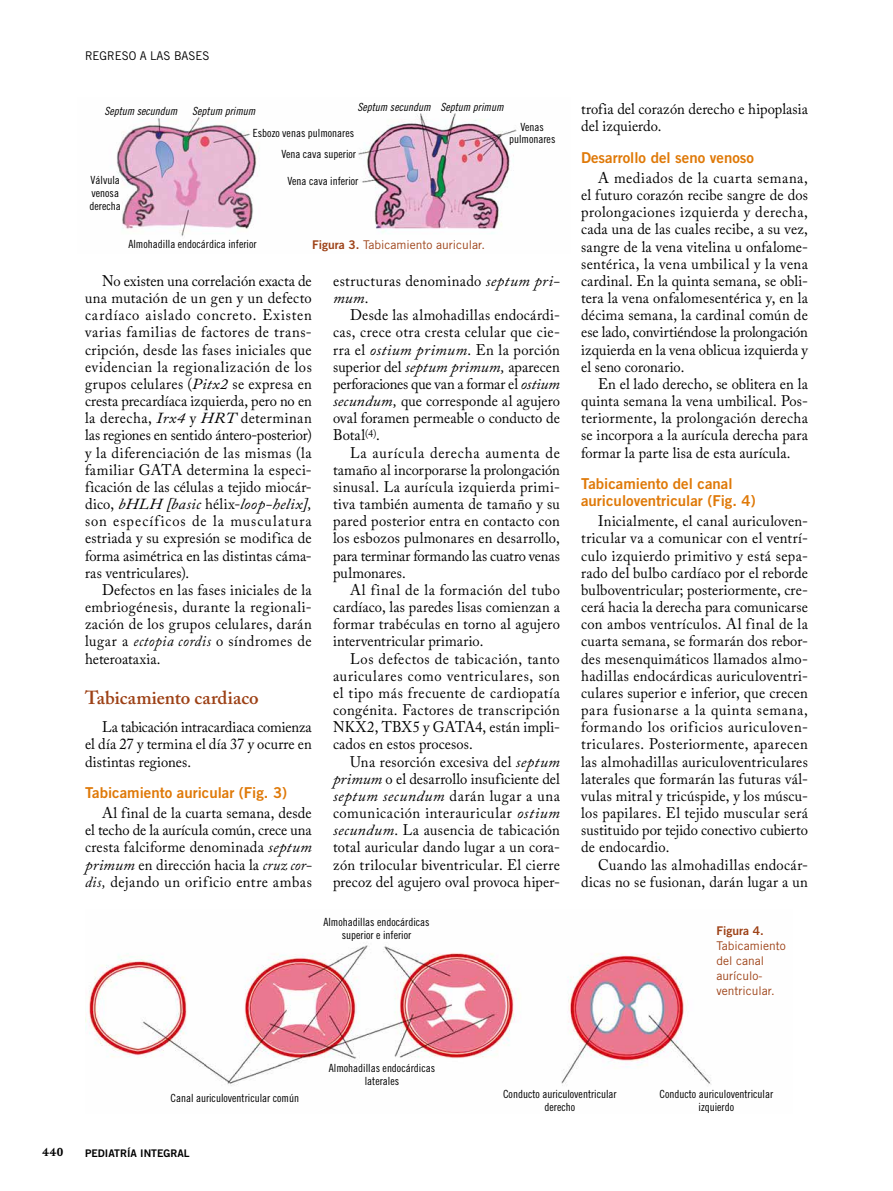
<style>
.page{position:relative;width:893px;height:1191px;background:#fff}
.page>*{position:absolute;margin:0;border:0;box-sizing:border-box;transform-origin:0 0}
.t1{font:600 18.75px "Adobe Caslon Pro";letter-spacing:-.005em;color:#9d4116}
.t2{font:15.3px/17.1px "Adobe Caslon Pro";letter-spacing:.01em;color:#000;text-align:justify;scale:.95 1}
.t3{font:15.3px/17.1px "Adobe Caslon Pro";letter-spacing:.03em;color:#000;scale:.95 1}
.t4{font:15px/16.5px "Trade Gothic Bold Two";color:#df7908}
.t5{font:700 13.5px "Joanna MT Std";color:#000}
.t6{font:12px/15px "Trade Gothic";color:#9d4116}
.t7{font:12px "Trade Gothic";color:#000;scale:.95 1}
.t8{font:12px "Trade Gothic Bold Two";color:#9d4116}
.t9{font:11.25px/12.8px "Trade Gothic Cond Eighteen";color:#000;text-align:center}
.t10{font:11.25px "Trade Gothic Cond Eighteen Obl";color:#000}
.t11{font:10.5px "Trade Gothic Bold Two";color:#000}
.s1{font-family:"Trade Gothic Bold Two"}
.s2{font-style:italic}
</style>
<div class="page">
<img style="left:117px;top:113px;width:400px;height:124px">
<img style="left:85px;top:945px;width:626px;height:141px">
<p class="t7" style="left:85px;top:49px;width:132px">REGRESO A LAS BASES</p>
<p class="t10" style="left:104px;top:104px;width:75px">Septum secundum</p>
<p class="t10" style="left:357px;top:100px;width:75px">Septum secundum</p>
<p class="t10" style="left:192px;top:104px;width:65px">Septum primum</p>
<p class="t10" style="left:440px;top:100px;width:65px">Septum primum</p>
<p class="t9" style="left:90px;top:174px;width:33px;text-align:left">Válvula venosa derecha</p>
<p class="t9" style="left:253px;top:126px;width:103px">Esbozo venas pulmonares</p>
<p class="t9" style="left:281px;top:147px;width:76px">Vena cava superior</p>
<p class="t9" style="left:288px;top:175px;width:72px">Vena cava inferior</p>
<p class="t9" style="left:128px;top:237px;width:130px">Almohadilla endocárdica inferior</p>
<p class="t6" style="left:312px;top:237px;width:175px"><span class="s1">Figura 3.</span> Tabicamiento auricular.</p>
<p class="t9" style="left:509px;top:120px;width:48px">Venas pulmonares</p>
<p class="t2" style="left:85px;top:272px;width:240px;text-indent:17px">No existen una correlación exacta de una mutación de un gen y un defecto cardíaco aislado concreto. Existen varias familias de factores de trans&shy;cripción, desde las fases iniciales que evidencian la regionalización de los grupos celulares (<span class="s2">Pitx2</span> se expresa en cresta precardíaca izquierda, pero no en la derecha, <span class="s2">Irx4</span> y <span class="s2">HRT</span> determinan las regiones en sentido ántero-posterior) y la diferenciación de las mismas (la familiar GATA determina la especi&shy;ficación de las células a tejido miocár&shy;dico, <span class="s2">bHLH [basic</span> hélix-<span class="s2">loop-helix], </span>son específicos de la musculatura estriada y su expresión se modifica de forma asimétrica en las distintas cáma&shy;ras ventriculares).</p>
<p class="t2" style="left:85px;top:581px;width:240px;text-indent:17px">Defectos en las fases iniciales de la embriogénesis, durante la regionali&shy;zación de los grupos celulares, darán lugar a <span class="s2">ectopia cordis</span> o síndromes de heteroataxia.</p>
<p class="t1" style="left:85px;top:686px;width:175px">Tabicamiento cardiaco</p>
<p class="t2" style="left:85px;top:718px;width:240px;text-indent:17px">La tabicación intracardiaca comienza el día 27 y termina el día 37 y ocurre en distintas regiones.</p>
<p class="t4" style="left:85px;top:784px;width:204px">Tabicamiento auricular (Fig. 3)</p>
<p class="t2" style="left:85px;top:804px;width:240px;text-indent:17px">Al final de la cuarta semana, desde el techo de la aurícula común, crece una cresta falciforme denominada <span class="s2">septum primum</span> en dirección hacia la <span class="s2">cruz cor&shy;dis,</span> dejando un orificio entre ambas</p>
<p class="t3" style="left:333px;top:272px;width:240px">estructuras denominado <span class="s2">septum pri&shy;mum</span>.</p>
<p class="t2" style="left:333px;top:306px;width:240px;text-indent:17px">Desde las almohadillas endocárdi&shy;cas, crece otra cresta celular que cie&shy;rra el <span class="s2">ostium primum</span>. En la porción superior del <span class="s2">septum primum,</span> aparecen perforaciones que van a formar el <span class="s2">ostium secundum,</span> que corresponde al agujero oval foramen permeable o conducto de Botal<sup>(4)</sup>.</p>
<p class="t2" style="left:333px;top:444px;width:240px;text-indent:17px">La aurícula derecha aumenta de tamaño al incorporarse la prolongación sinusal. La aurícula izquierda primi&shy;tiva también aumenta de tamaño y su pared posterior entra en contacto con los esbozos pulmonares en desarrollo, para terminar formando las cuatro venas pulmonares.</p>
<p class="t2" style="left:333px;top:581px;width:240px;text-indent:17px">Al final de la formación del tubo cardíaco, las paredes lisas comienzan a formar trabéculas en torno al agujero interventricular primario.</p>
<p class="t2" style="left:333px;top:650px;width:240px;text-indent:17px">Los defectos de tabicación, tanto auriculares como ventriculares, son el tipo más frecuente de cardiopatía congénita. Factores de transcripción NKX2, TBX5 y GATA4, están impli&shy;cados en estos procesos.</p>
<p class="t2" style="left:333px;top:752px;width:240px;text-indent:17px">Una resorción excesiva del <span class="s2">septum primum</span> o el desarrollo insuficiente del <span class="s2">septum secundum</span> darán lugar a una comunicación interauricular <span class="s2">ostium secundum</span>. La ausencia de tabicación total auricular dando lugar a un cora&shy;zón trilocular biventricular. El cierre precoz del agujero oval provoca hiper-</p>
<p class="t9" style="left:323px;top:915px;width:108px">Almohadillas endocárdicas superior e inferior</p>
<p class="t2" style="left:581px;top:100px;width:240px">trofia del corazón derecho e hipoplasia del izquierdo.</p>
<p class="t4" style="left:581px;top:149px;width:174px">Desarrollo del seno venoso</p>
<p class="t2" style="left:581px;top:169px;width:240px;text-indent:17px">A mediados de la cuarta semana, el futuro corazón recibe sangre de dos prolongaciones izquierda y derecha, cada una de las cuales recibe, a su vez, sangre de la vena vitelina u onfalome&shy;sentérica, la vena umbilical y la vena cardinal. En la quinta semana, se obli&shy;tera la vena onfalomesentérica y, en la décima semana, la cardinal común de ese lado, convirtiéndose la prolongación izquierda en la vena oblicua izquierda y el seno coronario.</p>
<p class="t2" style="left:581px;top:375px;width:240px;text-indent:17px">En el lado derecho, se oblitera en la quinta semana la vena umbilical. Pos&shy;teriormente, la prolongación derecha se incorpora a la aurícula derecha para formar la parte lisa de esta aurícula.</p>
<p class="t4" style="left:581px;top:475px;width:176px">Tabicamiento del canal auriculoventricular (Fig. 4)</p>
<p class="t2" style="left:581px;top:512px;width:240px;text-indent:17px">Inicialmente, el canal auriculoven&shy;tricular va a comunicar con el ventrí&shy;culo izquierdo primitivo y está sepa&shy;rado del bulbo cardíaco por el reborde bulboventricular; posteriormente, cre&shy;cerá hacia la derecha para comunicarse con ambos ventrículos. Al final de la cuarta semana, se formarán dos rebor&shy;des mesenquimáticos llamados almo&shy;hadillas endocárdicas auriculoventri&shy;culares superior e inferior, que crecen para fusionarse a la quinta semana, formando los orificios auriculoven&shy;triculares. Posteriormente, aparecen las almohadillas auriculoventriculares laterales que formarán las futuras vál&shy;vulas mitral y tricúspide, y los múscu&shy;los papilares. El tejido muscular será sustituido por tejido conectivo cubierto de endocardio.</p>
<p class="t2" style="left:581px;top:855px;width:240px;text-align:right">Cuando las almohadillas endocár&shy;dicas no se fusionan, darán lugar a un</p>
<p class="t8" style="left:716px;top:923px;width:49px">Figura 4.</p>
<p class="t6" style="left:716px;top:938px;width:71px">Tabicamiento del canal aurículo&shy;ventricular.</p>
<p class="t9" style="left:329px;top:1061px;width:108px">Almohadillas endocárdicas laterales</p>
<p class="t9" style="left:170px;top:1091px;width:130px">Canal auriculoventricular común</p>
<p class="t9" style="left:503px;top:1087px;width:115px">Conducto auriculoventricular derecho</p>
<p class="t9" style="left:659px;top:1087px;width:115px">Conducto auriculoventricular izquierdo</p>
<p class="t5" style="left:42px;top:1144px;width:23px">440</p>
<p class="t11" style="left:85px;top:1146px;width:106px">PEDIATRÍA INTEGRAL</p>
</div>
